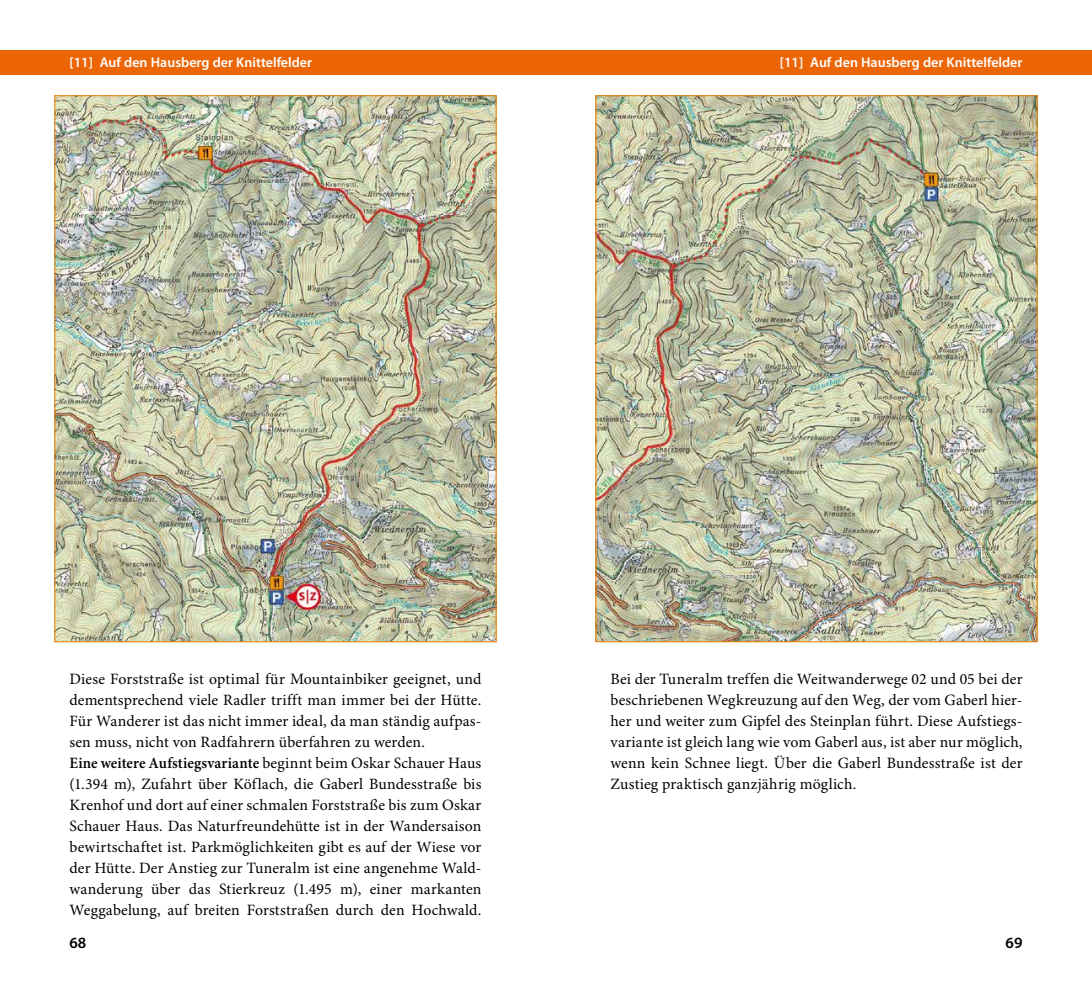
<style>
.page{position:relative;width:1092px;height:993px;background:#fff}
.page>*{position:absolute;margin:0;border:0;box-sizing:border-box;transform-origin:0 0}
.t1{font:15.75px/21px "Minion Pro";letter-spacing:.01em;color:#000}
.t2{font:600 15.75px "Myriad Pro";color:#000}
.t3{font:600 14px "Myriad Pro";color:#fff}
.s1{font-weight:600}
</style>
<div class="page">
<div style="left:0;top:50px;width:546px;height:24px;background:#ec6608"></div>
<div style="left:546px;top:50px;width:545px;height:24px;background:#ec6608"></div>
<img style="left:57px;top:97px;width:437px;height:542px">
<img style="left:597px;top:97px;width:438px;height:542px">
<p class="t3" style="left:69px;top:55px;width:244px">[11] Auf den Hausberg der Knittelfelder</p>
<p class="t3" style="left:779px;top:55px;width:244px">[11] Auf den Hausberg der Knittelfelder</p>
<p class="t1" style="left:69px;top:669px;width:413px">Diese Forststraße ist optimal für Mountainbiker geeignet, und dementsprechend viele Radler trifft man immer bei der Hütte.<br>Für Wanderer ist das nicht immer ideal, da man ständig aufpas&shy;sen muss, nicht von Radfahrern überfahren zu werden.<br><span class="s1">Eine weitere Aufstiegsvariante</span> beginnt beim Oskar Schauer Haus (1.394 m), Zufahrt über Köflach, die Gaberl Bundesstraße bis Krenhof und dort auf einer schmalen Forststraße bis zum Oskar Schauer Haus. Das Naturfreundehütte ist in der Wandersaison bewirtschaftet ist. Parkmöglichkeiten gibt es auf der Wiese vor der Hütte. Der Anstieg zur Tuneralm ist eine angenehme Wald&shy;wanderung über das Stierkreuz (1.495 m), einer markanten Weggabelung, auf breiten Forststraßen durch den Hochwald.</p>
<p class="t1" style="left:610px;top:668px;width:413px;text-align:justify">Bei der Tuneralm treffen die Weitwanderwege 02 und 05 bei der beschriebenen Wegkreuzung auf den Weg, der vom Gaberl hier&shy;her und weiter zum Gipfel des Steinplan führt. Diese Aufstiegs&shy;variante ist gleich lang wie vom Gaberl aus, ist aber nur möglich, wenn kein Schnee liegt. Über die Gaberl Bundesstraße ist der Zustieg praktisch ganzjährig möglich.</p>
<p class="t2" style="left:69px;top:933px;width:18px">68</p>
<p class="t2" style="left:1005px;top:933px;width:18px">69</p>
</div>
